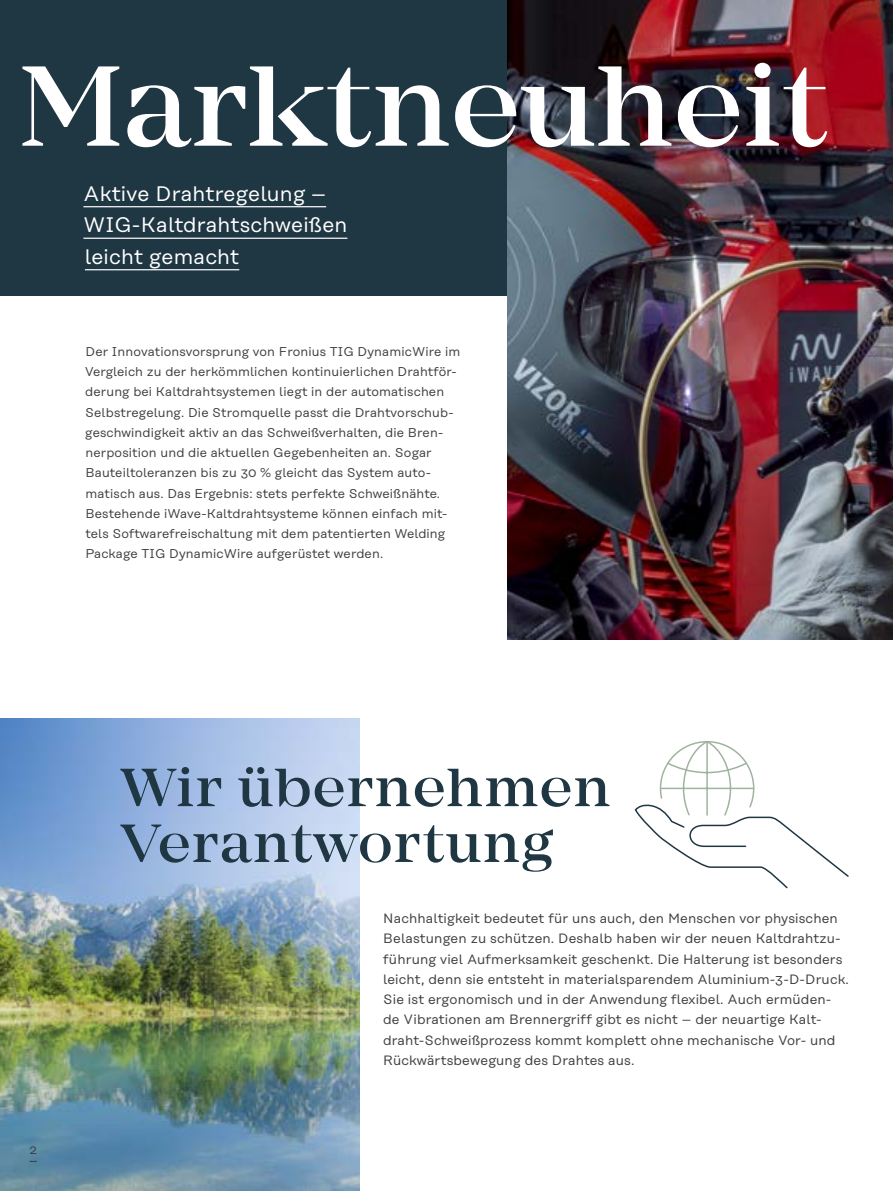
<style>
.page{position:relative;width:893px;height:1191px;background:#fff}
.page>*{position:absolute;margin:0;border:0;box-sizing:border-box;transform-origin:0 0}
.t1{font:500 118.2px "Mirador";color:#fff}
.t2{font:500 55.8px/55.8px "Mirador";letter-spacing:.02em;color:#1f3643}
.t3{font:21px/31.5px "Rational Text";letter-spacing:.01em;color:#fff}
.t4{font:13.5px/20.2px "Rational Text";letter-spacing:.01em;color:#3e3e3f}
.t5{font:12.75px/20.2px "Rational Text";letter-spacing:.01em;color:#3e3e3f}
</style>
<div class="page">
<div style="left:0;top:0;width:561px;height:295px;background:#1f3643"></div>
<img style="left:507px;top:0;width:386px;height:639px">
<img style="left:0;top:718px;width:359px;height:473px">
<svg style="left:634px;top:741px;width:215px;height:148px"></svg>
<hr style="left:83px;top:206px;width:243px;height:1px;background:#fff">
<hr style="left:83px;top:238px;width:264px;height:1px;background:#fff">
<hr style="left:85px;top:269px;width:154px;height:1px;background:#fff">
<h1 class="t1" style="left:19px;top:37px;width:811px">Marktneuheit</h1>
<h3 class="t3" style="left:83px;top:178px;width:265px">Aktive Drahtregelung –<br>WIG-Kaltdrahtschweißen leicht gemacht</h3>
<p class="t5" style="left:85px;top:341px;width:377px">Der Innovationsvorsprung von Fronius TIG DynamicWire im Vergleich zu der herkömmlichen kontinuierlichen Drahtför&shy;derung bei Kaltdrahtsystemen liegt in der automatischen Selbstregelung. Die Stromquelle passt die Drahtvorschub&shy;geschwindigkeit aktiv an das Schweißverhalten, die Bren&shy;nerposition und die aktuellen Gegebenheiten an. Sogar Bauteiltoleranzen bis zu 30 % gleicht das System auto&shy;matisch aus. Das Ergebnis: stets perfekte Schweißnähte.<br>Bestehende iWave-Kaltdrahtsysteme können einfach mit&shy;tels Softwarefreischaltung mit dem patentierten Welding Package TIG DynamicWire aufgerüstet werden.</p>
<h2 class="t2" style="left:120px;top:760px;width:492px">Wir übernehmen<br>Verantwortung</h2>
<p class="t5" style="left:30px;top:1139px;width:9px">2</p>
<p class="t4" style="left:383px;top:908px;width:467px">Nachhaltigkeit bedeutet für uns auch, den Menschen vor physischen Belastungen zu schützen. Deshalb haben wir der neuen Kaltdrahtzu&shy;führung viel Aufmerksamkeit geschenkt. Die Halterung ist besonders leicht, denn sie entsteht in materialsparendem Aluminium-3-D-Druck.<br>Sie ist ergonomisch und in der Anwendung flexibel. Auch ermüden&shy;de Vibrationen am Brennergriff gibt es nicht – der neuartige Kalt&shy;draht-Schweißprozess kommt komplett ohne mechanische Vor- und Rückwärtsbewegung des Drahtes aus.</p>
</div>
